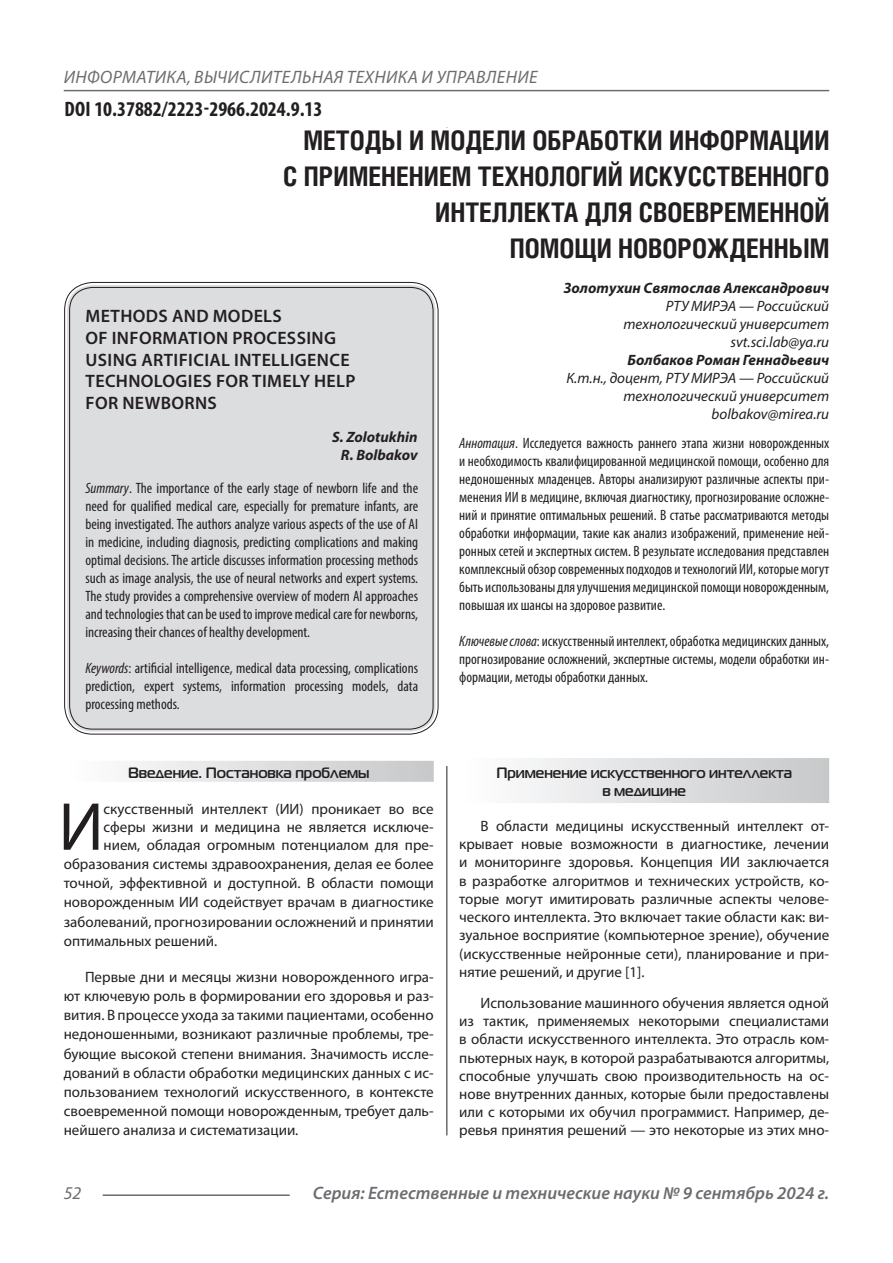
<style>
.page{position:relative;width:893px;height:1263px;background:#fff}
.page>*{position:absolute;margin:0;border:0;box-sizing:border-box;transform-origin:0 0}
.Статья_текст_первый{font:68.4px "Myriad Pro";color:#231f20}
.Статья_название{font:700 27px/36px "Helios Cond C";color:#231f20;text-align:right}
.ДОИ{font:700 condensed 21px "Myriad Pro";color:#231f20}
.Статья_название_англ{font:600 18px/21.6px "Myriad Pro";letter-spacing:.02em;color:#231f20}
.t1{font:italic 600 18px "Myriad Pro";color:#6c6d70}
.t2{font:italic 18px "Myriad Pro";letter-spacing:.02em;color:#6c6d70}
.Статья_текст{font:15px/18.3px "Myriad Pro";color:#231f20;text-align:justify}
.Статья_аннотация_тек{font:condensed 15px/18px "Myriad Pro";color:#231f20;text-align:justify}
.Статья_аннотация_анг{font:condensed 15px/18px "Myriad Pro";color:#231f20;text-align:justify}
.Статья_текст_первый-2{font:15px "Myriad Pro";color:#231f20}
.Статья_автор_инфо{font:italic 15px/18px "Myriad Pro";color:#231f20;text-align:right}
.Статья_подзаголовок{font:700 15px/18.3px "Magistral C";color:#231f20;text-align:center}
.Статья_автор_инфо-2{font:italic 700 15px "Myriad Pro";color:#231f20}
.Статья_автор_англ{font:italic 700 15px "Myriad Pro";color:#231f20}
.s1{font-style:italic}
</style>
<div class="page">
<hr style="left:446px;top:128px;width:1px;height:1007px;background:#231f20">
<hr style="left:103px;top:1194px;width:187px;height:2px;background:#6c6d70">
<hr style="left:64px;top:90px;width:765px;height:1px;background:#6c6d70">
<div style="left:442px;top:128px;width:11px;height:637px;background:#fff"></div>
<div style="left:67px;top:285px;width:369px;height:447px;background:#dcdddf;border-radius:26px"></div>
<div style="left:64px;top:761px;width:370px;height:21px;background:linear-gradient(to right,#fefeff,#c6c8ca)"></div>
<div style="left:459px;top:758px;width:370px;height:45px;background:linear-gradient(to right,#fefeff,#c6c8ca)"></div>
<p class="t2" style="left:64px;top:66px;width:475px">ИНФОРМАТИКА, ВЫЧИСЛИТЕЛЬНАЯ ТЕХНИКА И УПРАВЛЕНИЕ</p>
<p class="ДОИ" style="left:64px;top:96px;width:260px">DOI 10.37882/2223-2966.2024.9.13</p>
<p class="Статья_название" style="left:283px;top:121px;width:548px">МЕТОДЫ И МОДЕЛИ ОБРАБОТКИ ИНФОРМАЦИИ С ПРИМЕНЕНИЕМ ТЕХНОЛОГИЙ ИСКУССТВЕННОГО ИНТЕЛЛЕКТА ДЛЯ СВОЕВРЕМЕННОЙ<br>ПОМОЩИ НОВОРОЖДЕННЫМ</p>
<p class="Статья_автор_инфо-2" style="left:564px;top:278px;width:267px">Золотухин Святослав Александрович</p>
<p class="Статья_автор_инфо" style="left:623px;top:297px;width:207px">РТУ МИРЭА — Российский технологический университет</p>
<p class="Статья_автор_инфо" style="left:730px;top:333px;width:100px">svt.sci.lab@ya.ru</p>
<p class="Статья_автор_инфо-2" style="left:627px;top:350px;width:203px">Болбаков Роман Геннадьевич</p>
<p class="Статья_автор_инфо" style="left:566px;top:369px;width:264px">К.т.н., доцент, РТУ МИРЭА — Российский технологический университет</p>
<p class="Статья_автор_инфо" style="left:712px;top:405px;width:119px">bolbakov@mirea.ru</p>
<p class="Статья_аннотация_тек" style="left:459px;top:433px;width:371px"><span class="s1">Аннотация</span>. Исследуется важность раннего этапа жизни новорожденных и необходимость квалифицированной медицинской помощи, особенно для недоношенных младенцев. Авторы анализируют различные аспекты при&shy;менения ИИ в медицине, включая диагностику, прогнозирование осложне&shy;ний и принятие оптимальных решений. В статье рассматриваются методы обработки информации, такие как анализ изображений, применение ней&shy;ронных сетей и экспертных систем. В результате исследования представлен комплексный обзор современных подходов и технологий ИИ, которые могут быть использованы для улучшения медицинской помощи новорожденным, повышая их шансы на здоровое развитие.</p>
<p class="Статья_аннотация_тек" style="left:459px;top:631px;width:371px"><span class="s1">Ключевые слова</span>: искусственный интеллект, обработка медицинских данных, прогнозирование осложнений, экспертные системы, модели обработки ин&shy;формации, методы обработки данных.</p>
<p class="Статья_название_англ" style="left:86px;top:305px;width:271px">METHODS AND MODELS<br>OF INFORMATION PROCESSING<br>USING ARTIFICIAL INTELLIGENCE<br>TECHNOLOGIES FOR TIMELY HELP<br>FOR NEWBORNS</p>
<p class="Статья_автор_англ" style="left:332px;top:427px;width:87px">S. Zolotukhin</p>
<p class="Статья_автор_англ" style="left:341px;top:445px;width:78px">R. Bolbakov</p>
<p class="Статья_аннотация_анг" style="left:85px;top:479px;width:334px"><span class="s1">Summary</span>. The importance of the early stage of newborn life and the need for qualified medical care, especially for premature infants, are being investigated. The authors analyze various aspects of the use of AI in medicine, including diagnosis, predicting complications and making optimal decisions. The article discusses information processing methods such as image analysis, the use of neural networks and expert systems.<br>The study provides a comprehensive overview of modern AI approaches and technologies that can be used to improve medical care for newborns, increasing their chances of healthy development.</p>
<p class="Статья_аннотация_анг" style="left:85px;top:659px;width:334px"><span class="s1">Keywords</span>: artificial intelligence, medical data processing, complications prediction, expert systems, information processing models, data processing methods.</p>
<p class="Статья_подзаголовок" style="left:128px;top:763px;width:243px">Введение. Постановка проблемы</p>
<p class="Статья_текст_первый" style="left:59px;top:785px;width:47px">И</p>
<p class="Статья_текст_первый-2" style="left:104px;top:799px;width:332px">скусственный интеллект (ИИ) проникает во все</p>
<p class="Статья_текст_первый-2" style="left:104px;top:817px;width:332px">сферы жизни и медицина не является исключе-</p>
<p class="Статья_текст_первый-2" style="left:104px;top:835px;width:332px">нием, обладая огромным потенциалом для пре-</p>
<p class="Статья_текст_первый-2" style="left:64px;top:855px;width:371px">образования системы здравоохранения, делая ее более</p>
<p class="Статья_текст_первый-2" style="left:64px;top:874px;width:371px">точной, эффективной и доступной. В области помощи</p>
<p class="Статья_текст_первый-2" style="left:64px;top:893px;width:371px">новорожденным ИИ содействует врачам в диагностике</p>
<p class="Статья_текст_первый-2" style="left:64px;top:912px;width:371px">заболеваний, прогнозировании осложнений и принятии</p>
<p class="Статья_текст_первый-2" style="left:64px;top:931px;width:155px">оптимальных решений.</p>
<p class="Статья_текст" style="left:64px;top:967px;width:371px;line-height:19.2px;text-indent:21px">Первые дни и месяцы жизни новорожденного игра&shy;ют ключевую роль в формировании его здоровья и раз&shy;вития. В процессе ухода за такими пациентами, особенно недоношенными, возникают различные проблемы, тре&shy;бующие высокой степени внимания. Значимость иссле&shy;дований в области обработки медицинских данных с ис&shy;пользованием технологий искусственного, в контексте своевременной помощи новорожденным, требует даль&shy;нейшего анализа и систематизации.</p>
<p class="Статья_подзаголовок" style="left:496px;top:763px;width:297px">Применение искусственного интеллекта в медицине</p>
<p class="Статья_текст" style="left:459px;top:816px;width:371px;text-indent:21px">В области медицины искусственный интеллект от&shy;крывает новые возможности в диагностике, лечении и мониторинге здоровья. Концепция ИИ заключается в разработке алгоритмов и технических устройств, ко&shy;торые могут имитировать различные аспекты челове&shy;ческого интеллекта. Это включает такие области как: ви&shy;зуальное восприятие (компьютерное зрение), обучение (искусственные нейронные сети), планирование и при&shy;нятие решений, и другие [1].</p>
<p class="Статья_текст" style="left:459px;top:993px;width:371px;text-indent:21px">Использование машинного обучения является одной из тактик, применяемых некоторыми специалистами в области искусственного интеллекта. Это отрасль ком&shy;пьютерных наук, в которой разрабатываются алгоритмы, способные улучшать свою производительность на ос&shy;нове внутренних данных, которые были предоставлены или с которыми их обучил программист. Например, де&shy;ревья принятия решений — это некоторые из этих мно-</p>
<p class="t2" style="left:64px;top:1182px;width:19px">52</p>
<p class="t1" style="left:313px;top:1182px;width:518px">Серия: Естественные и технические науки № 9 сентябрь 2024 г.</p>
</div>
